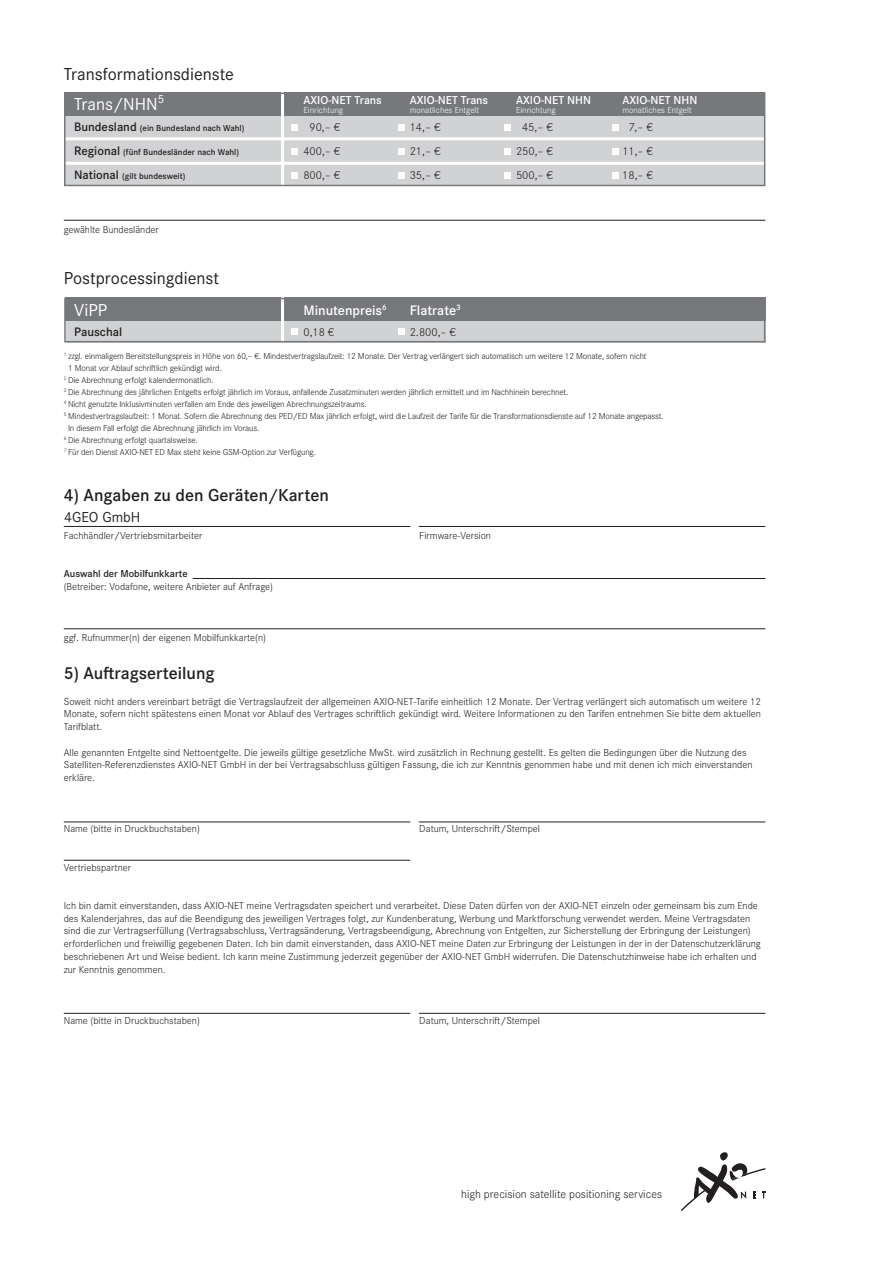
<style>
.page{position:relative;width:893px;height:1263px;background:#fff}
.page>*{position:absolute;margin:0;border:0;box-sizing:border-box;transform-origin:0 0}
.t1{font:600 18px "Corporate S Pro";color:#231f20}
.t2{font:18px "Corporate S Pro";color:#231f20}
.t3{font:18px "Corporate S Pro";color:#fff}
.t4{font:15px "Corporate S Pro";color:#231f20}
.t5{font:600 14.25px "Corporate S Pro";color:#fff}
.t6{font:600 12.75px "Corporate S Pro";color:#231f20}
.t7{font:300 12px "Corporate S Pro";color:#231f20}
.t8{font:600 12px "Corporate S Pro";color:#fff}
.t9{font:300 10.5px/12.8px "Corporate S Pro";color:#231f20}
.t10{font:600 10.5px "Corporate S Pro";color:#231f20}
.t11{font:300 9px "Corporate S Pro";letter-spacing:-.015em;color:#231f20}
.t12{font:600 9px "Corporate S Pro";color:#231f20}
.t13{font:300 9px "Corporate S Pro";color:#fff}
.s1{font-size:12.75px}
</style>
<div class="page">
<svg style="left:681px;top:1152px;width:84px;height:59px"></svg>
<div style="left:66px;top:319px;width:699px;height:23px;background:#d1d2d4"></div>
<div style="left:65px;top:298px;width:700px;height:23px;background:#76787b"></div>
<hr style="left:281px;top:296px;width:3px;height:46px;background:#fff">
<div style="left:64px;top:298px;width:701px;height:44px;border:2px solid #76787b"></div>
<div style="left:292px;top:328px;width:6px;height:7px;background:#fff"></div>
<div style="left:398px;top:328px;width:6px;height:7px;background:#fff"></div>
<div style="left:64px;top:114px;width:701px;height:72px;background:#d1d2d4"></div>
<hr style="left:64px;top:137px;width:701px;height:3px;background:#fff">
<hr style="left:64px;top:162px;width:701px;height:3px;background:#fff">
<div style="left:64px;top:93px;width:701px;height:23px;background:#76787b"></div>
<hr style="left:281px;top:90px;width:3px;height:97px;background:#fff">
<div style="left:64px;top:93px;width:701px;height:93px;border:2px solid #76787b"></div>
<svg style="left:292px;top:124px;width:6px;height:6px"></svg>
<svg style="left:398px;top:124px;width:6px;height:6px"></svg>
<div style="left:504px;top:124px;width:7px;height:6px;background:#fff"></div>
<svg style="left:612px;top:124px;width:6px;height:6px"></svg>
<div style="left:292px;top:148px;width:6px;height:7px;background:#fff"></div>
<div style="left:398px;top:148px;width:6px;height:7px;background:#fff"></div>
<div style="left:504px;top:148px;width:7px;height:7px;background:#fff"></div>
<div style="left:612px;top:148px;width:6px;height:7px;background:#fff"></div>
<div style="left:292px;top:172px;width:6px;height:7px;background:#fff"></div>
<div style="left:398px;top:172px;width:6px;height:7px;background:#fff"></div>
<div style="left:504px;top:172px;width:7px;height:7px;background:#fff"></div>
<div style="left:612px;top:172px;width:6px;height:7px;background:#fff"></div>
<hr style="left:64px;top:821px;width:346px;height:1px;background:#231f20">
<hr style="left:64px;top:1013px;width:346px;height:1px;background:#231f20">
<hr style="left:419px;top:821px;width:346px;height:1px;background:#231f20">
<hr style="left:419px;top:1013px;width:346px;height:1px;background:#231f20">
<hr style="left:64px;top:860px;width:346px;height:1px;background:#231f20">
<hr style="left:64px;top:526px;width:346px;height:1px;background:#231f20">
<hr style="left:64px;top:628px;width:701px;height:1px;background:#231f20">
<hr style="left:64px;top:220px;width:701px;height:1px;background:#231f20">
<hr style="left:419px;top:526px;width:346px;height:1px;background:#231f20">
<hr style="left:193px;top:578px;width:572px;height:1px;background:#231f20">
<h1 class="t2" style="left:64px;top:60px;width:172px">Transformationsdienste</h1>
<h1 class="t3" style="left:74px;top:91px;width:92px">Trans/NHN<sup>5</sup></h1>
<p class="t12" style="left:74px;top:122px;width:172px"><span class="s1">Bundesland</span> (ein Bundesland nach Wahl)</p>
<p class="t12" style="left:74px;top:146px;width:166px"><span class="s1">Regional</span> (fünf Bundesländer nach Wahl)</p>
<p class="t12" style="left:74px;top:170px;width:113px"><span class="s1">National</span> (gilt bundesweit)</p>
<p class="t9" style="left:64px;top:222px;width:97px">gewählte Bundesländer</p>
<h1 class="t2" style="left:64px;top:265px;width:157px">Postprocessingdienst</h1>
<h1 class="t3" style="left:74px;top:297px;width:35px">ViPP</h1>
<p class="t6" style="left:74px;top:322px;width:50px">Pauschal</p>
<p class="t8" style="left:303px;top:91px;width:80px">AXIO-NET Trans</p>
<p class="t8" style="left:410px;top:91px;width:80px">AXIO-NET Trans</p>
<p class="t8" style="left:516px;top:91px;width:77px">AXIO-NET NHN</p>
<p class="t8" style="left:622px;top:91px;width:77px">AXIO-NET NHN</p>
<p class="t13" style="left:303px;top:104px;width:41px">Einrichtung</p>
<p class="t13" style="left:410px;top:104px;width:71px">monatliches Entgelt</p>
<p class="t13" style="left:516px;top:104px;width:41px">Einrichtung</p>
<p class="t13" style="left:622px;top:104px;width:71px">monatliches Entgelt</p>
<p class="t7" style="left:309px;top:119px;width:32px">90,– €</p>
<p class="t7" style="left:410px;top:119px;width:32px">14,– €</p>
<p class="t7" style="left:522px;top:119px;width:32px">45,– €</p>
<p class="t7" style="left:628px;top:119px;width:26px">7,– €</p>
<p class="t7" style="left:303px;top:143px;width:38px">400,– €</p>
<p class="t7" style="left:410px;top:143px;width:32px">21,– €</p>
<p class="t7" style="left:516px;top:143px;width:38px">250,– €</p>
<p class="t7" style="left:622px;top:143px;width:32px">11,– €</p>
<p class="t7" style="left:303px;top:167px;width:38px">800,– €</p>
<p class="t7" style="left:410px;top:167px;width:32px">35,– €</p>
<p class="t7" style="left:516px;top:167px;width:38px">500,– €</p>
<p class="t7" style="left:622px;top:167px;width:32px">18,– €</p>
<h3 class="t5" style="left:303px;top:299px;width:85px">Minutenpreis<sup>6</sup></h3>
<h3 class="t5" style="left:410px;top:299px;width:53px">Flatrate<sup>3</sup></h3>
<p class="t7" style="left:303px;top:323px;width:32px">0,18 €</p>
<p class="t7" style="left:410px;top:323px;width:48px">2.800,– €</p>
<p class="t11" style="left:64px;top:350px;width:584px"><sup>1</sup> zzgl. einmaligem Bereitstellungspreis in Höhe von 60,– €. Mindestvertragslaufzeit: 12 Monate. Der Vertrag verlängert sich automatisch um weitere 12 Monate, sofern nicht</p>
<p class="t11" style="left:68px;top:362px;width:155px">1 Monat vor Ablauf schriftlich gekündigt wird.</p>
<p class="t11" style="left:64px;top:374px;width:152px"><sup>2</sup> Die Abrechnung erfolgt kalendermonatlich.</p>
<p class="t11" style="left:64px;top:386px;width:506px"><sup>3</sup> Die Abrechnung des jährlichen Entgelts erfolgt jährlich im Voraus, anfallende Zusatzminuten werden jährlich ermittelt und im Nachhinein berechnet.</p>
<p class="t11" style="left:64px;top:398px;width:304px"><sup>4</sup> Nicht genutzte Inklusivminuten verfallen am Ende des jeweiligen Abrechnungszeitraums.</p>
<p class="t11" style="left:64px;top:410px;width:601px"><sup>5</sup> Mindestvertragslaufzeit: 1 Monat. Sofern die Abrechnung des PED/ED Max jährlich erfolgt, wird die Laufzeit der Tarife für die Transformationsdienste auf 12 Monate angepasst.</p>
<p class="t11" style="left:68px;top:422px;width:193px">In diesem Fall erfolgt die Abrechnung jährlich im Voraus.</p>
<p class="t11" style="left:64px;top:434px;width:136px"><sup>6</sup> Die Abrechnung erfolgt quartalsweise.</p>
<p class="t11" style="left:64px;top:446px;width:254px"><sup>7</sup> Für den Dienst AXIO-NET ED Max steht keine GSM-Option zur Verfügung.</p>
<h1 class="t1" style="left:64px;top:481px;width:267px">4) Angaben zu den Geräten/Karten</h1>
<p class="t9" style="left:64px;top:528px;width:140px">Fachhändler/Vertriebsmitarbeiter</p>
<p class="t9" style="left:419px;top:528px;width:73px">Firmware-Version</p>
<p class="t10" style="left:64px;top:566px;width:125px">Auswahl der Mobilfunkkarte</p>
<p class="t9" style="left:64px;top:579px;width:211px">(Betreiber: Vodafone, weitere Anbieter auf Anfrage)</p>
<h2 class="t4" style="left:64px;top:506px;width:78px">4GEO GmbH</h2>
<p class="t9" style="left:64px;top:630px;width:204px">ggf. Rufnummer(n) der eigenen Mobilfunkkarte(n)</p>
<h1 class="t1" style="left:64px;top:660px;width:152px">5) Auftragserteilung</h1>
<p class="t9" style="left:64px;top:694px;width:699px;text-align:justify">Soweit nicht anders vereinbart beträgt die Vertragslaufzeit der allgemeinen AXIO-NET-Tarife einheitlich 12 Monate. Der Vertrag verlängert sich automatisch um weitere 12<br>Monate, sofern nicht spätestens einen Monat vor Ablauf des Vertrages schriftlich gekündigt wird. Weitere Informationen zu den Tarifen entnehmen Sie bitte dem aktuellen Tarifblatt.</p>
<p class="t9" style="left:64px;top:745px;width:690px">Alle genannten Entgelte sind Nettoentgelte. Die jeweils gültige gesetzliche MwSt. wird zusätzlich in Rechnung gestellt. Es gelten die Bedingungen über die Nutzung des<br>Satelliten-Referenzdienstes AXIO-NET GmbH in der bei Vertragsabschluss gültigen Fassung, die ich zur Kenntnis genommen habe und mit denen ich mich einverstanden erkläre.</p>
<p class="t9" style="left:64px;top:822px;width:138px">Name (bitte in Druckbuchstaben)</p>
<p class="t9" style="left:419px;top:822px;width:122px">Datum, Unterschrift/Stempel</p>
<p class="t9" style="left:64px;top:860px;width:69px">Vertriebspartner</p>
<p class="t9" style="left:64px;top:898px;width:698px">Ich bin damit einverstanden, dass AXIO-NET meine Vertragsdaten speichert und verarbeitet. Diese Daten dürfen von der AXIO-NET einzeln oder gemeinsam bis zum Ende des Kalenderjahres, das auf die Beendigung des jeweiligen Vertrages folgt, zur Kundenberatung, Werbung und Marktforschung verwendet werden. Meine Vertragsdaten sind die zur Vertragserfüllung (Vertragsabschluss, Vertragsänderung, Vertragsbeendigung, Abrechnung von Entgelten, zur Sicherstellung der Erbringung der Leistungen) erforderlichen und freiwillig gegebenen Daten. Ich bin damit einverstanden, dass AXIO-NET meine Daten zur Erbringung der Leistungen in der in der Datenschutzerklärung beschriebenen Art und Weise bedient. Ich kann meine Zustimmung jederzeit gegenüber der AXIO-NET GmbH widerrufen. Die Datenschutzhinweise habe ich erhalten und zur Kenntnis genommen.</p>
<p class="t9" style="left:64px;top:1013px;width:138px">Name (bitte in Druckbuchstaben)</p>
<p class="t9" style="left:419px;top:1013px;width:122px">Datum, Unterschrift/Stempel</p>
<p class="t7" style="left:461px;top:1186px;width:202px">high precision satellite positioning services</p>
</div>
